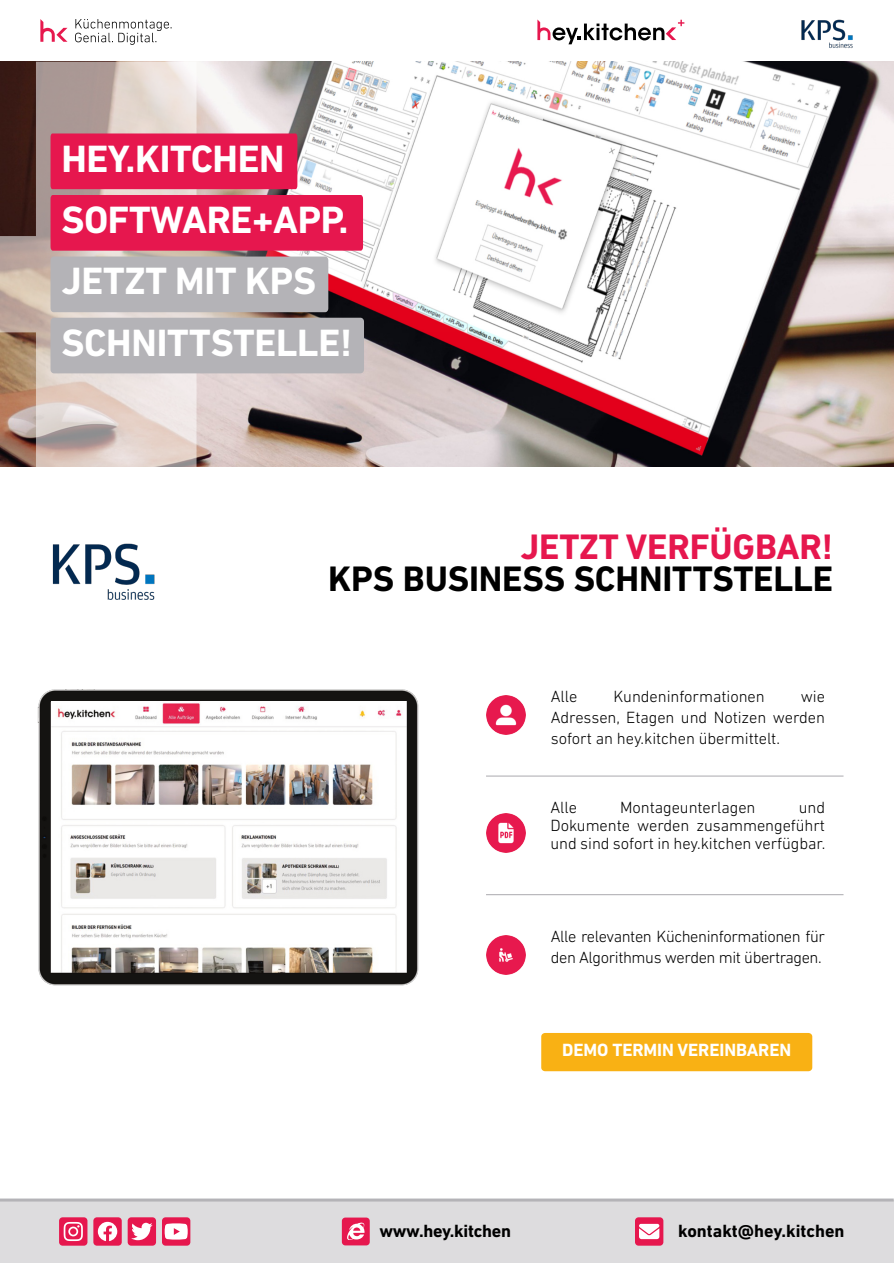
<style>
.page{position:relative;width:894px;height:1263px;background:#fff}
.page>*{position:absolute;margin:0;border:0;box-sizing:border-box;transform-origin:0 0}
.t1{font:700 38.7px/61.2px "DIN Next W1 G";letter-spacing:-.005em;color:#fff}
.t2{font:700 36px "DIN Next W1 G";letter-spacing:-.005em;color:#000}
.t3{font:700 36px "DIN Next W1 G";letter-spacing:-.005em;color:#e6174e}
.t4{font:700 18px "DIN Next W1 G";letter-spacing:-.005em;color:#000}
.t5{font:700 18px "DIN Next W1 G";letter-spacing:-.005em;color:#fff}
.t6{font:300 16.5px/21px "DIN Next W1 G";letter-spacing:-.005em;color:#000;text-align:justify}
.t7{font:300 16.5px/21px "DIN Next W1 G";letter-spacing:-.025em;color:#000}
</style>
<div class="page">
<img style="left:487px;top:62px;width:406px;height:405px">
<svg style="left:537px;top:19px;width:147px;height:25px"></svg>
<svg style="left:0;top:62px;width:487px;height:405px"></svg>
<div style="left:50px;top:133px;width:247px;height:56px;background:#e6174e"></div>
<svg style="left:40px;top:19px;width:27px;height:23px"></svg>
<div style="left:50px;top:195px;width:313px;height:56px;background:#e6174e"></div>
<div style="left:50px;top:257px;width:278px;height:55px;background:#b4b3b7"></div>
<div style="left:50px;top:318px;width:314px;height:55px;background:#b4b3b7;border-radius:4px"></div>
<svg style="left:75px;top:19px;width:96px;height:26px"></svg>
<hr style="left:486px;top:775px;width:357px;height:2px;background:#b4b3b7">
<hr style="left:486px;top:894px;width:357px;height:1px;background:#b4b3b7">
<div style="left:0;top:1200px;width:893px;height:63px;background:#dddcde"></div>
<div style="left:93px;top:1217px;width:29px;height:29px;background:#e6174e;border-radius:4px"></div>
<svg style="left:98px;top:1222px;width:19px;height:19px"></svg>
<div style="left:128px;top:1217px;width:28px;height:29px;background:#e6174e;border-radius:4px"></div>
<svg style="left:131px;top:1223px;width:21px;height:17px"></svg>
<div style="left:162px;top:1217px;width:28px;height:29px;background:#e6174e;border-radius:4px"></div>
<svg style="left:165px;top:1223px;width:23px;height:16px"></svg>
<div style="left:634px;top:1217px;width:29px;height:29px;background:#e6174e;border-radius:4px"></div>
<div style="left:59px;top:1217px;width:28px;height:29px;background:#e6174e;border-radius:4px"></div>
<svg style="left:64px;top:1222px;width:19px;height:19px"></svg>
<div style="left:70px;top:1228px;width:6px;height:7px;background:#e6174e;border-radius:50%"></div>
<div style="left:342px;top:1217px;width:27px;height:28px;background:#e6174e;border-radius:3px"></div>
<hr style="left:0;top:1198px;width:893px;height:3px;background:#b4b3b7">
<svg style="left:347px;top:1223px;width:17px;height:17px"></svg>
<img style="left:486px;top:695px;width:39px;height:39px">
<img style="left:486px;top:814px;width:39px;height:38px">
<img style="left:486px;top:936px;width:39px;height:39px">
<img style="left:37px;top:689px;width:382px;height:297px">
<img style="left:52px;top:702px;width:354px;height:270px">
<svg style="left:639px;top:1224px;width:20px;height:15px"></svg>
<div style="left:541px;top:1033px;width:271px;height:38px;background:#f9b114;border-radius:4px"></div>
<img style="left:52px;top:543px;width:103px;height:57px">
<img style="left:801px;top:19px;width:52px;height:29px">
<h1 class="t1" style="left:61px;top:132px;width:292px">HEY.KITCHEN<br>SOFTWARE+APP.<br>JETZT MIT KPS<br>SCHNITTSTELLE!</h1>
<h2 class="t3" style="left:520px;top:532px;width:314px">JETZT VERFÜGBAR!</h2>
<h2 class="t2" style="left:328px;top:564px;width:506px">KPS BUSINESS SCHNITTSTELLE</h2>
<p class="t6" style="left:550px;top:687px;width:28px">Alle</p>
<p class="t6" style="left:613px;top:687px;width:152px">Kundeninformationen</p>
<p class="t6" style="left:550px;top:687px;width:276px;text-indent:250px">wie Adressen, Etagen und Notizen werden sofort an hey.kitchen übermittelt.</p>
<p class="t6" style="left:550px;top:798px;width:28px">Alle</p>
<p class="t6" style="left:620px;top:798px;width:137px">Montageunterlagen</p>
<p class="t6" style="left:550px;top:800px;width:276px;line-height:18px;text-indent:248px">und Dokumente werden zusammengeführt und sind sofort in hey.kitchen verfügbar.</p>
<p class="t7" style="left:550px;top:927px;width:276px">Alle relevanten Kücheninformationen für den Algorithmus werden mit übertragen.</p>
<p class="t5" style="left:562px;top:1042px;width:230px">DEMO TERMIN VEREINBAREN</p>
<p class="t4" style="left:379px;top:1223px;width:133px">www.hey.kitchen</p>
<p class="t4" style="left:678px;top:1223px;width:168px">kontakt@hey.kitchen</p>
</div>
